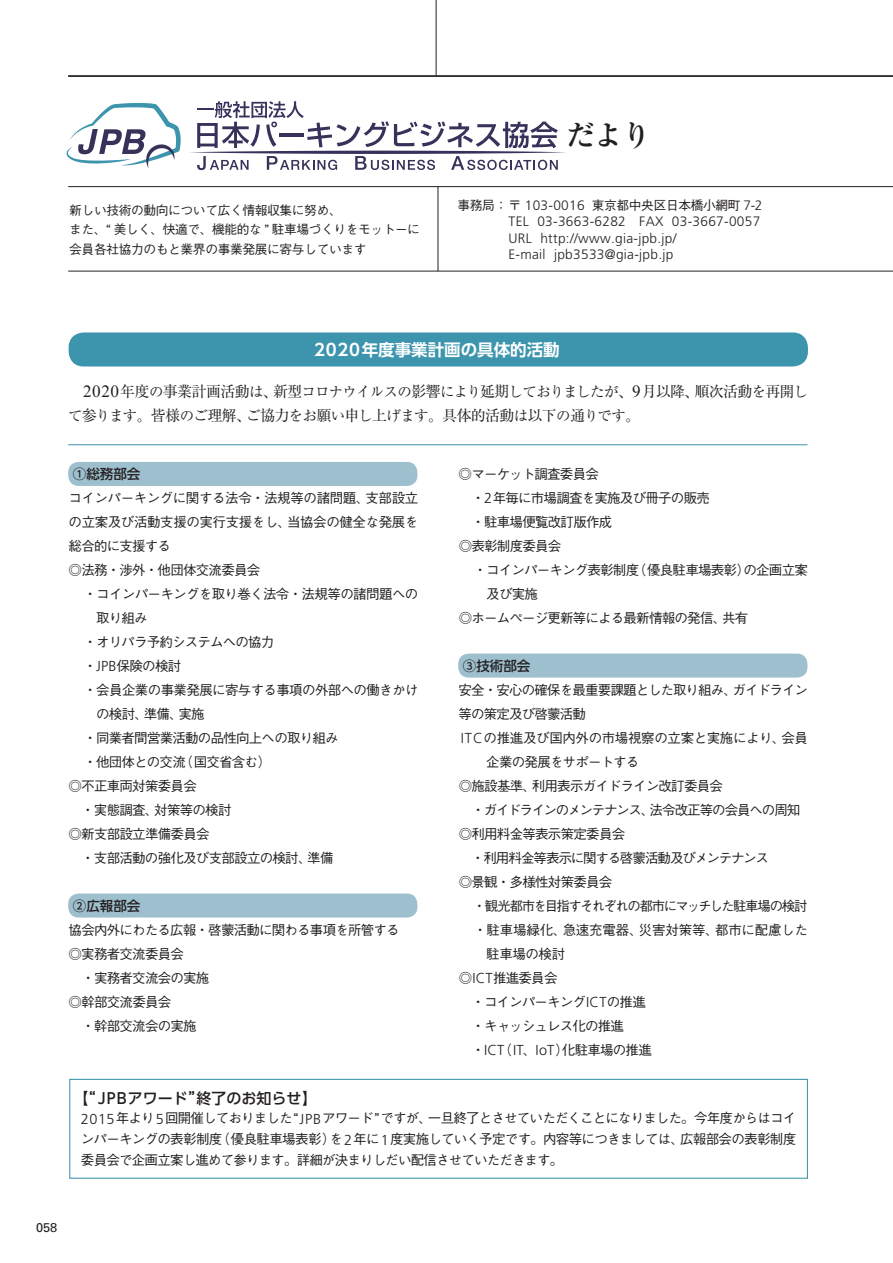
<style>
.page{position:relative;width:893px;height:1263px;background:#fff}
.page>*{position:absolute;margin:0;border:0;box-sizing:border-box;transform-origin:0 0}
.t1{font:700 28.8px "Ryumin Pro";color:#231f20}
.t2{font:700 16.5px "UD Shin Go Pro De";color:#fff}
.t3{font:15px "Ryumin Pr 5";letter-spacing:-.04em;color:#231f20}
.t4{font:500 15px "UD Shin Go Pro";color:#231f20}
.t5{font:14.4px "Ryumin Pr 5";letter-spacing:-.045em;color:#231f20}
.t6{font:300 13.65px/16.5px "Frutiger";letter-spacing:.025em;color:#231f20}
.t7{font:500 13.5px/21px "Gothic BBB Pr 5";letter-spacing:-.055em;color:#231f20;text-align:justify}
.t8{font:500 13.5px/24px "Gothic BBB Pr 5";letter-spacing:-.03em;color:#231f20}
.t9{font:500 13.5px "Gothic BBB Pr 5";letter-spacing:-.085em;color:#231f20}
.t10{font:500 13.5px "Gothic BBB Pr 5";letter-spacing:-.105em;color:#231f20}
.t11{font:500 13.5px "Gothic BBB Pr 5";letter-spacing:-.015em;color:#231f20}
.t12{font:500 13.5px "UD Shin Go Pro";color:#231f20}
.t13{font:500 12.75px/19.5px "Gothic BBB Pr 5";letter-spacing:-.03em;color:#231f20}
.t14{font:12.75px "Univers";color:#231f20}
.s1{font-family:"Frutiger";font-weight:300;font-size:13.65px}
.s2{font-family:"Times New Roman";font-size:17.1px}
.s3{font-size:14.4px}
.s4{font-family:"Hira Min Pro W3"}
.s5{font-size:15px}
.s6{font-family:"Hira Min Pro W3";font-size:15px}
.s7{font-family:"Frutiger";font-weight:300;font-size:14.4px}
</style>
<div class="page">
<div style="left:458px;top:654px;width:349px;height:24px;background:#9ebfce;border-radius:10px"></div>
<div style="left:68px;top:893px;width:349px;height:24px;background:#9ebfce;border-radius:10px"></div>
<div style="left:68px;top:462px;width:349px;height:24px;background:#9ebfce;border-radius:10px"></div>
<hr style="left:68px;top:271px;width:825px;height:1px;background:#231f20">
<hr style="left:436px;top:0;width:1px;height:76px;background:#231f20">
<hr style="left:438px;top:186px;width:1px;height:85px;background:#231f20">
<hr style="left:68px;top:186px;width:825px;height:1px;background:#231f20">
<svg style="left:67px;top:103px;width:114px;height:65px"></svg>
<svg style="left:190px;top:101px;width:376px;height:69px"></svg>
<hr style="left:68px;top:76px;width:825px;height:1px;background:#231f20">
<div style="left:69px;top:332px;width:739px;height:34px;background:#3c95ad;border-radius:15px"></div>
<div style="left:69px;top:1079px;width:739px;height:100px;border:1px solid #3c95ad"></div>
<hr style="left:68px;top:444px;width:739px;height:1px;background:#3c95ad">
<h1 class="t1" style="left:566px;top:112px;width:87px">だより</h1>
<p class="t13" style="left:69px;top:199px;width:352px">新しい技術の動向について広く情報収集に努め、<br>また、“ 美しく、快適で、機能的な ” 駐車場づくりをモットーに会員各社協力のもと業界の事業発展に寄与しています</p>
<p class="t13" style="left:458px;top:194px;width:306px">事務局：〒 <span class="s1">103-0016</span> 東京都中央区日本橋小網町 <span class="s1">7-2</span></p>
<p class="t6" style="left:508px;top:213px;width:253px">TEL 03-3663-6282 FAX 03-3667-0057<br>URL http://www.gia-jpb.jp/<br>E-mail jpb3533@gia-jpb.jp</p>
<p class="t2" style="left:314px;top:336px;width:247px">2020年度事業計画の具体的活動</p>
<p class="t3" style="left:83px;top:380px;width:726px"><span class="s2">2020</span>年度<span class="s3">の</span>事業計画活動<span class="s3">は</span><span class="s4">、</span>新型<span class="s3">コロナウイルスの</span>影響<span class="s3">により</span>延期<span class="s3">しておりましたが</span><span class="s4">、</span><span class="s2">9</span>月以降<span class="s4">、</span>順次活動<span class="s3">を</span>再開<span class="s3">し</span></p>
<p class="t5" style="left:68px;top:404px;width:574px">て<span class="s5">参</span>ります<span class="s6">。</span><span class="s5">皆様</span>のご<span class="s5">理解</span><span class="s6">、</span>ご<span class="s5">協力</span>をお<span class="s5">願</span>い<span class="s5">申</span>し<span class="s5">上</span>げます<span class="s6">。</span><span class="s5">具体的活動</span>は<span class="s5">以下</span>の<span class="s5">通</span>りです<span class="s6">。</span></p>
<p class="t12" style="left:73px;top:463px;width:69px">①総務部会</p>
<p class="t8" style="left:69px;top:484px;width:351px">コインパーキングに関する法令・法規等の諸問題、支部設立の立案及び活動支援の実行支援をし、当協会の健全な発展を総合的に支援する<br>◎法務・渉外・他団体交流委員会</p>
<p class="t7" style="left:83px;top:582px;width:336px">・コインパーキングを取り巻く法令・法規等の諸問題への</p>
<p class="t7" style="left:96px;top:606px;width:53px">取り組み</p>
<p class="t7" style="left:84px;top:630px;width:192px">・オリパラ予約システムへの協力</p>
<p class="t7" style="left:84px;top:654px;width:99px">・<span class="s7">JPB</span>保険の検討</p>
<p class="t7" style="left:83px;top:678px;width:336px">・会員企業の事業発展に寄与する事項の外部への働きかけ</p>
<p class="t7" style="left:96px;top:702px;width:110px">の検討、準備、実施</p>
<p class="t7" style="left:83px;top:726px;width:257px">・同業者間営業活動の品性向上への取り組み</p>
<p class="t7" style="left:83px;top:750px;width:189px">・他団体との交流（国交省含む）</p>
<p class="t7" style="left:69px;top:774px;width:130px">◎不正車両対策委員会</p>
<p class="t7" style="left:81px;top:798px;width:152px">・実態調査、対策等の検討</p>
<p class="t7" style="left:69px;top:822px;width:143px">◎新支部設立準備委員会</p>
<p class="t7" style="left:81px;top:846px;width:254px">・支部活動の強化及び支部設立の検討、準備</p>
<p class="t12" style="left:73px;top:895px;width:69px">②広報部会</p>
<p class="t7" style="left:69px;top:918px;width:333px">協会内外にわたる広報・啓蒙活動に関わる事項を所管する</p>
<p class="t7" style="left:69px;top:942px;width:117px">◎実務者交流委員会</p>
<p class="t7" style="left:81px;top:966px;width:130px">・実務者交流会の実施</p>
<p class="t7" style="left:69px;top:990px;width:104px">◎幹部交流委員会</p>
<p class="t7" style="left:81px;top:1014px;width:117px">・幹部交流会の実施</p>
<p class="t7" style="left:459px;top:462px;width:142px">◎マーケット調査委員会</p>
<p class="t7" style="left:471px;top:486px;width:240px">・<span class="s7">2</span>年毎に市場調査を実施及び冊子の販売</p>
<p class="t7" style="left:471px;top:510px;width:143px">・駐車場便覧改訂版作成</p>
<p class="t7" style="left:459px;top:534px;width:104px">◎表彰制度委員会</p>
<p class="t7" style="left:474px;top:558px;width:336px">・コインパーキング表彰制度（優良駐車場表彰）の企画立案</p>
<p class="t7" style="left:486px;top:582px;width:53px">及び実施</p>
<p class="t7" style="left:459px;top:606px;width:291px">◎ホームページ更新等による最新情報の発信、共有</p>
<p class="t12" style="left:463px;top:655px;width:69px">③技術部会</p>
<p class="t7" style="left:459px;top:678px;width:351px">安全・安心の確保を最重要課題とした取り組み、ガイドライン</p>
<p class="t7" style="left:459px;top:702px;width:129px">等の策定及び啓蒙活動</p>
<p class="t8" style="left:461px;top:724px;width:349px"><span class="s7">ITC</span>の推進及び国内外の市場視察の立案と実施により、会員</p>
<p class="t7" style="left:486px;top:750px;width:154px">企業の発展をサポートする</p>
<p class="t7" style="left:459px;top:774px;width:266px">◎施設基準、利用表示ガイドライン改訂委員会</p>
<p class="t9" style="left:471px;top:799px;width:330px">・ガイドラインのメンテナンス、法令改正等の会員への周知</p>
<p class="t7" style="left:459px;top:822px;width:168px">◎利用料金等表示策定委員会</p>
<p class="t9" style="left:471px;top:847px;width:299px">・利用料金等表示に関する啓蒙活動及びメンテナンス</p>
<p class="t7" style="left:459px;top:870px;width:155px">◎景観・多様性対策委員会</p>
<p class="t10" style="left:473px;top:895px;width:336px">・観光都市を目指すそれぞれの都市にマッチした駐車場の検討</p>
<p class="t11" style="left:474px;top:919px;width:336px">・駐車場緑化、急速充電器、災害対策等、都市に配慮した</p>
<p class="t7" style="left:486px;top:942px;width:80px">駐車場の検討</p>
<p class="t7" style="left:459px;top:966px;width:100px">◎<span class="s7">ICT</span>推進委員会</p>
<p class="t7" style="left:471px;top:990px;width:176px">・コインパーキング<span class="s7">ICT</span>の推進</p>
<p class="t7" style="left:471px;top:1014px;width:154px">・キャッシュレス化の推進</p>
<p class="t7" style="left:471px;top:1038px;width:182px">・<span class="s7">ICT</span>（<span class="s7">IT</span>、<span class="s7">IoT</span>）化駐車場の推進</p>
<p class="t4" style="left:73px;top:1086px;width:245px">【“ JPBアワード”終了のお知らせ】</p>
<p class="t7" style="left:81px;top:1106px;width:717px"><span class="s7">2015</span>年より<span class="s7">5</span>回開催しておりました“<span class="s7">JPB</span>アワード”ですが、一旦終了とさせていただくことになりました。今年度からはコインパーキングの表彰制度（優良駐車場表彰）を<span class="s7">2</span>年に<span class="s7">1</span>度実施していく予定です。内容等につきましては、広報部会の表彰制度委員会で企画立案し進めて参ります。詳細が決まりしだい配信させていただきます。</p>
<p class="t14" style="left:36px;top:1220px;width:23px">058</p>
</div>
